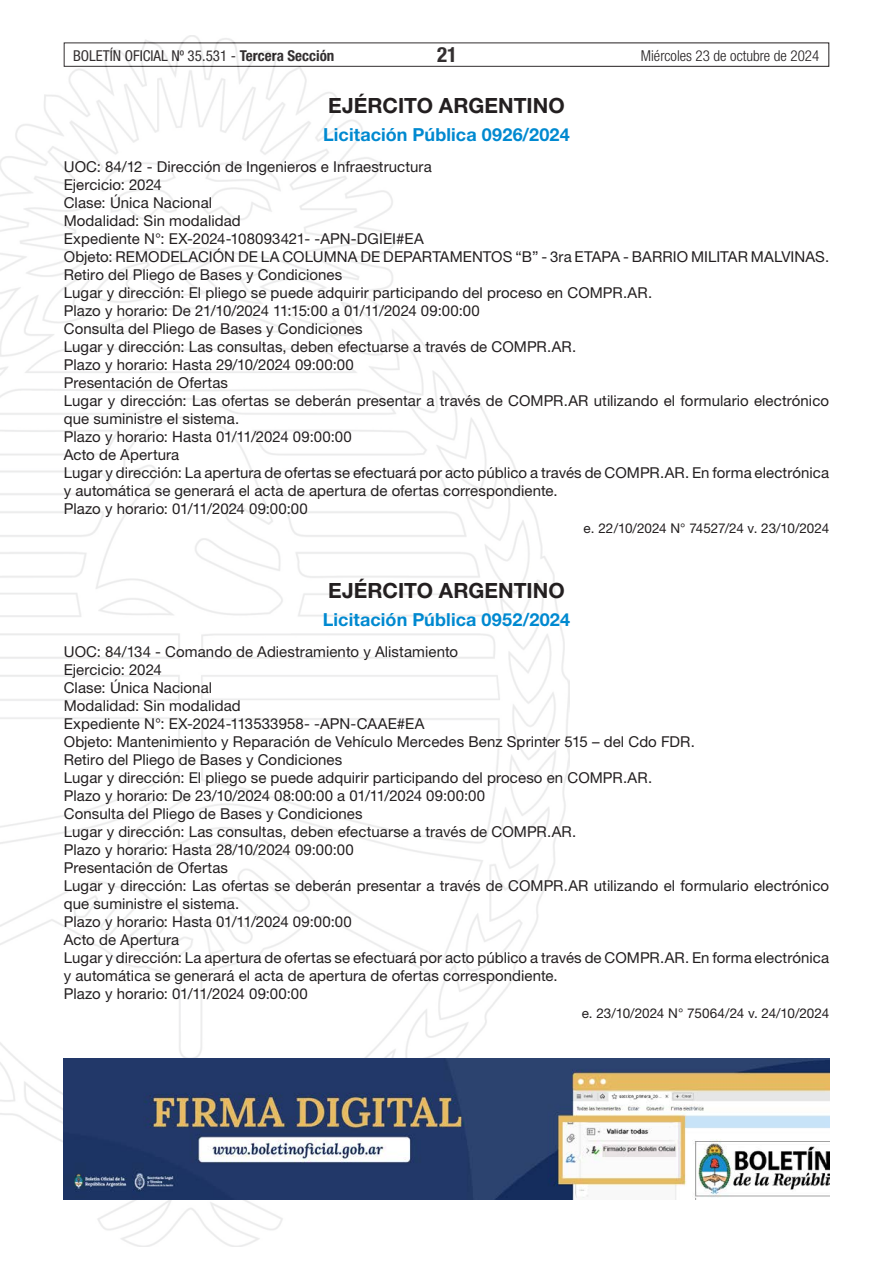
<style>
.page{position:relative;width:893px;height:1263px;background:#fff}
.page>*{position:absolute;margin:0;border:0;box-sizing:border-box;transform-origin:0 0}
.t1{font:700 21px "Helvetica Neue LT Std";color:#231f20}
.t2{font:700 condensed 21px "Helvetica Neue LT Std";color:#231f20}
.t3{font:700 18px "Helvetica Neue LT Std";letter-spacing:.005em;color:#0089d0}
.t4{font:15px/18px "Helvetica Neue LT Std";letter-spacing:.005em;color:#231f20}
.t5{font:condensed 15px "Helvetica Neue LT Std";color:#231f20}
.t6{font:300 condensed 15px "Helvetica Neue LT Std";color:#231f20}
.t7{font:13.5px "Helvetica Neue LT Std";letter-spacing:-.005em;color:#231f20}
.s1{font-weight:700}
</style>
<div class="page">
<div style="left:64px;top:43px;width:765px;height:24px;border:1px solid #231f20"></div>
<img style="left:0;top:35px;width:569px;height:1211px">
<img style="left:64px;top:1059px;width:765px;height:140px">
<p class="t5" style="left:73px;top:47px;width:263px">BOLETÍN OFICIAL Nº 35.531 - <span class="s1">Tercera Sección</span></p>
<h1 class="t2" style="left:437px;top:42px;width:22px">21</h1>
<p class="t6" style="left:641px;top:47px;width:180px">Miércoles 23 de octubre de 2024</p>
<h1 class="t1" style="left:328px;top:92px;width:238px">EJÉRCITO ARGENTINO</h1>
<p class="t3" style="left:323px;top:123px;width:248px">Licitación Pública 0926/2024</p>
<p class="t4" style="left:64px;top:157px;width:767px">UOC: 84/12 - Dirección de Ingenieros e Infraestructura<br>Ejercicio: 2024<br>Clase: Única Nacional<br>Modalidad: Sin modalidad<br>Expediente N°: EX-2024-108093421- -APN-DGIEI#EA<br>Objeto: REMODELACIÓN DE LA COLUMNA DE DEPARTAMENTOS “B” - 3ra ETAPA - BARRIO MILITAR MALVINAS.<br>Retiro del Pliego de Bases y Condiciones<br>Lugar y dirección: El pliego se puede adquirir participando del proceso en COMPR.AR.<br>Plazo y horario: De 21/10/2024 11:15:00 a 01/11/2024 09:00:00<br>Consulta del Pliego de Bases y Condiciones<br>Lugar y dirección: Las consultas, deben efectuarse a través de COMPR.AR.<br>Plazo y horario: Hasta 29/10/2024 09:00:00<br>Presentación de Ofertas<br>Lugar y dirección: Las ofertas se deberán presentar a través de COMPR.AR utilizando el formulario electrónico que suministre el sistema.<br>Plazo y horario: Hasta 01/11/2024 09:00:00<br>Acto de Apertura<br>Lugar y dirección: La apertura de ofertas se efectuará por acto público a través de COMPR.AR. En forma electrónica y automática se generará el acta de apertura de ofertas correspondiente.<br>Plazo y horario: 01/11/2024 09:00:00</p>
<p class="t7" style="left:584px;top:520px;width:247px">e. 22/10/2024 N° 74527/24 v. 23/10/2024</p>
<h1 class="t1" style="left:328px;top:578px;width:238px">EJÉRCITO ARGENTINO</h1>
<p class="t3" style="left:323px;top:609px;width:249px">Licitación Pública 0952/2024</p>
<p class="t4" style="left:64px;top:642px;width:767px">UOC: 84/134 - Comando de Adiestramiento y Alistamiento<br>Ejercicio: 2024<br>Clase: Única Nacional<br>Modalidad: Sin modalidad<br>Expediente N°: EX-2024-113533958- -APN-CAAE#EA<br>Objeto: Mantenimiento y Reparación de Vehículo Mercedes Benz Sprinter 515 – del Cdo FDR.<br>Retiro del Pliego de Bases y Condiciones<br>Lugar y dirección: El pliego se puede adquirir participando del proceso en COMPR.AR.<br>Plazo y horario: De 23/10/2024 08:00:00 a 01/11/2024 09:00:00<br>Consulta del Pliego de Bases y Condiciones<br>Lugar y dirección: Las consultas, deben efectuarse a través de COMPR.AR.<br>Plazo y horario: Hasta 28/10/2024 09:00:00<br>Presentación de Ofertas<br>Lugar y dirección: Las ofertas se deberán presentar a través de COMPR.AR utilizando el formulario electrónico que suministre el sistema.<br>Plazo y horario: Hasta 01/11/2024 09:00:00<br>Acto de Apertura<br>Lugar y dirección: La apertura de ofertas se efectuará por acto público a través de COMPR.AR. En forma electrónica y automática se generará el acta de apertura de ofertas correspondiente.<br>Plazo y horario: 01/11/2024 09:00:00</p>
<p class="t7" style="left:582px;top:1005px;width:249px">e. 23/10/2024 N° 75064/24 v. 24/10/2024</p>
</div>
